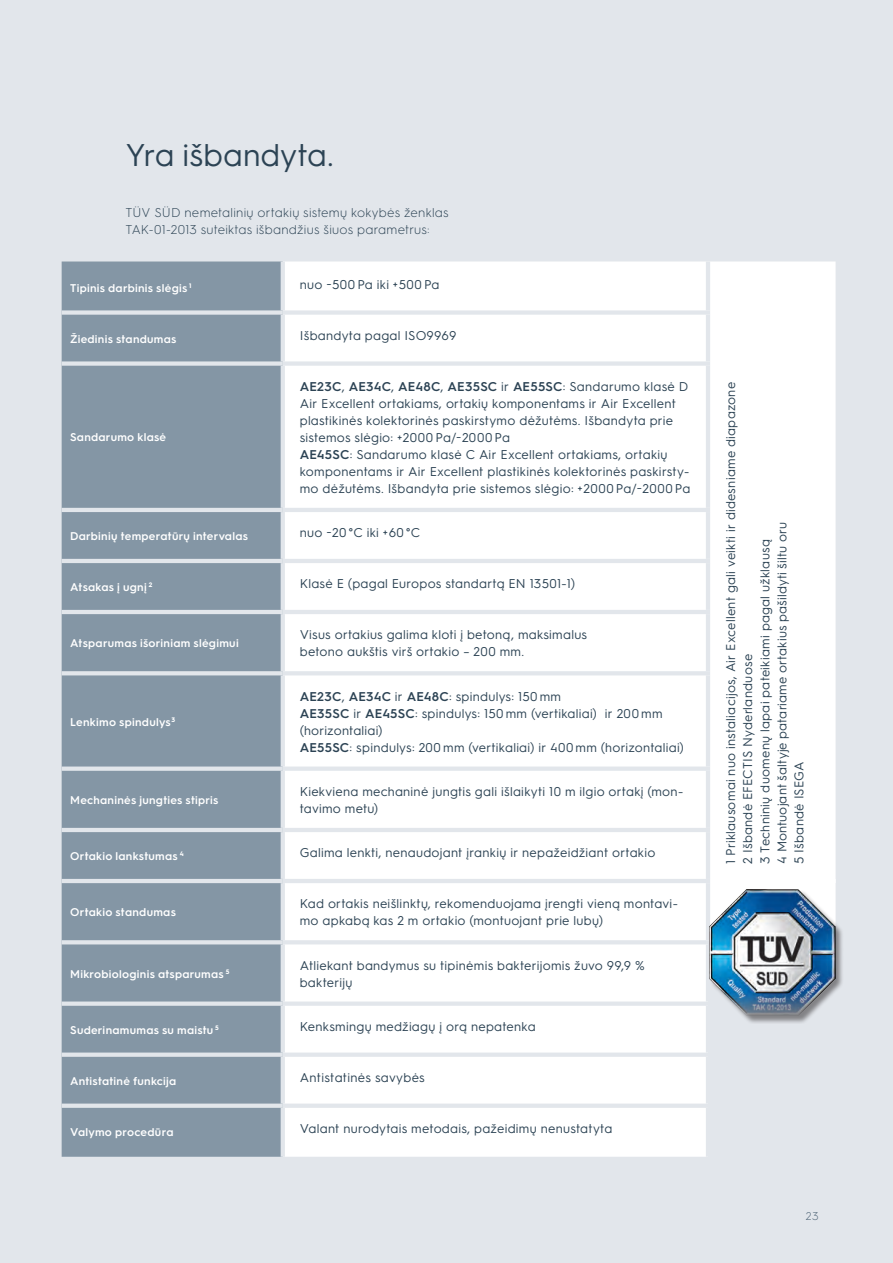
<style>
.page{position:relative;width:893px;height:1263px;background:#e2e6eb}
.page>*{position:absolute;margin:0;border:0;box-sizing:border-box;transform-origin:0 0}
._10_head{font:31.5px "HGS3";color:#2c4354}
._31-copy-left-no-lin{font:12.75px/17px "HGS3";letter-spacing:.02em;color:#2c4354}
._30_body_two_columns{font:300 12.75px/17px "HGS3";letter-spacing:.02em;color:#2c4354}
.t1{font:600 11.25px "HGS3";letter-spacing:.025em;color:#fff}
.t2{font:300 11.25px "HGS3";color:#4e6476}
.s1{font-weight:600}
</style>
<div class="page">
<div style="left:62px;top:261px;width:219px;height:896px;background:#8496a5"></div>
<div style="left:285px;top:261px;width:551px;height:896px;background:#fff"></div>
<hr style="left:710px;top:879px;width:126px;height:4px;background:#fff">
<hr style="left:706px;top:261px;width:4px;height:49px;background:#e2e6eb">
<div style="left:62px;top:310px;width:221px;height:5px;background:#e2e6eb"></div>
<div style="left:62px;top:361px;width:221px;height:5px;background:#e2e6eb"></div>
<hr style="left:62px;top:508px;width:221px;height:4px;background:#e2e6eb">
<hr style="left:62px;top:559px;width:221px;height:4px;background:#e2e6eb">
<hr style="left:62px;top:610px;width:221px;height:4px;background:#e2e6eb">
<svg style="left:62px;top:671px;width:221px;height:4px"></svg>
<div style="left:62px;top:766px;width:221px;height:5px;background:#e2e6eb"></div>
<hr style="left:62px;top:828px;width:221px;height:4px;background:#e2e6eb">
<div style="left:283px;top:310px;width:427px;height:5px;background:#e2e6eb"></div>
<div style="left:283px;top:361px;width:427px;height:5px;background:#e2e6eb"></div>
<hr style="left:283px;top:508px;width:427px;height:4px;background:#e2e6eb">
<hr style="left:283px;top:559px;width:427px;height:4px;background:#e2e6eb">
<hr style="left:283px;top:610px;width:427px;height:4px;background:#e2e6eb">
<hr style="left:283px;top:671px;width:427px;height:4px;background:#e2e6eb">
<div style="left:283px;top:766px;width:427px;height:5px;background:#e2e6eb"></div>
<hr style="left:283px;top:828px;width:427px;height:4px;background:#e2e6eb">
<hr style="left:706px;top:315px;width:4px;height:46px;background:#e2e6eb">
<hr style="left:706px;top:366px;width:4px;height:142px;background:#e2e6eb">
<hr style="left:706px;top:512px;width:4px;height:47px;background:#e2e6eb">
<hr style="left:706px;top:563px;width:4px;height:47px;background:#e2e6eb">
<hr style="left:706px;top:614px;width:4px;height:57px;background:#e2e6eb">
<hr style="left:706px;top:675px;width:4px;height:91px;background:#e2e6eb">
<hr style="left:706px;top:771px;width:4px;height:57px;background:#e2e6eb">
<hr style="left:706px;top:832px;width:4px;height:47px;background:#e2e6eb">
<hr style="left:62px;top:879px;width:221px;height:4px;background:#e2e6eb">
<hr style="left:283px;top:879px;width:427px;height:4px;background:#e2e6eb">
<hr style="left:706px;top:883px;width:4px;height:57px;background:#e2e6eb">
<svg style="left:62px;top:940px;width:221px;height:4px"></svg>
<div style="left:62px;top:1001px;width:221px;height:5px;background:#e2e6eb"></div>
<div style="left:62px;top:1052px;width:221px;height:5px;background:#e2e6eb"></div>
<hr style="left:283px;top:940px;width:427px;height:4px;background:#e2e6eb">
<div style="left:283px;top:1001px;width:427px;height:5px;background:#e2e6eb"></div>
<div style="left:283px;top:1052px;width:427px;height:5px;background:#e2e6eb"></div>
<hr style="left:706px;top:944px;width:4px;height:57px;background:#e2e6eb">
<hr style="left:706px;top:1006px;width:4px;height:46px;background:#e2e6eb">
<hr style="left:706px;top:1057px;width:4px;height:46px;background:#e2e6eb">
<div style="left:62px;top:1103px;width:221px;height:5px;background:#e2e6eb"></div>
<div style="left:283px;top:1103px;width:427px;height:5px;background:#e2e6eb"></div>
<hr style="left:706px;top:1108px;width:4px;height:49px;background:#e2e6eb">
<div style="left:710px;top:890px;width:134px;height:134px;background:#231f20;opacity:.5"></div>
<img style="left:709px;top:889px;width:127px;height:127px">
<p class="_10_head" style="left:125px;top:133px;width:210px">Yra išbandyta.</p>
<p class="_30_body_two_columns" style="left:125px;top:203px;width:325px">TÜV SÜD nemetalinių ortakių sistemų kokybės ženklas<br>TAK-01-2013 suteiktas išbandžius šiuos parametrus:</p>
<p class="t1" style="left:70px;top:280px;width:123px">Tipinis darbinis slėgis <sup>1</sup></p>
<p class="_31-copy-left-no-lin" style="left:300px;top:275px;width:141px">nuo −500 Pa iki +500 Pa</p>
<p class="t1" style="left:70px;top:331px;width:108px">Žiedinis standumas</p>
<p class="_31-copy-left-no-lin" style="left:300px;top:326px;width:158px">Išbandyta pagal ISO9969</p>
<p class="t1" style="left:70px;top:429px;width:98px">Sandarumo klasė</p>
<p class="_31-copy-left-no-lin" style="left:300px;top:377px;width:392px"><span class="s1">AE23C</span>, <span class="s1">AE34C</span>, <span class="s1">AE48C</span>, <span class="s1">AE35SC</span> ir <span class="s1">AE55SC</span>: Sandarumo klasė D Air Excellent ortakiams, ortakių komponentams ir Air Excellent plastikinės kolektorinės paskirstymo dėžutėms. Išbandyta prie sistemos slėgio: +2000 Pa/−2000 Pa<br><span class="s1">AE45SC</span>: Sandarumo klasė C Air Excellent ortakiams, ortakių komponentams ir Air Excellent plastikinės kolektorinės paskirsty&shy;mo dėžutėms. Išbandyta prie sistemos slėgio: +2000 Pa/−2000 Pa</p>
<p class="t1" style="left:70px;top:528px;width:179px">Darbinių temperatūrų intervalas</p>
<p class="_31-copy-left-no-lin" style="left:300px;top:523px;width:122px">nuo −20 °C iki +60 °C</p>
<p class="t1" style="left:70px;top:579px;width:84px">Atsakas į ugnį <sup>2</sup></p>
<p class="_31-copy-left-no-lin" style="left:300px;top:574px;width:277px">Klasė E (pagal Europos standartą EN 13501-1)</p>
<p class="t1" style="left:70px;top:635px;width:170px">Atsparumas išoriniam slėgimui</p>
<p class="t1" style="left:70px;top:714px;width:106px">Lenkimo spindulys<sup>3</sup></p>
<p class="_31-copy-left-no-lin" style="left:300px;top:625px;width:289px">Visus ortakius galima kloti į betoną, maksimalus</p>
<p class="_31-copy-left-no-lin" style="left:300px;top:642px;width:226px">betono aukštis virš ortakio – 200 mm.</p>
<p class="_31-copy-left-no-lin" style="left:300px;top:687px;width:386px"><span class="s1">AE23C</span>, <span class="s1">AE34C</span> ir <span class="s1">AE48C</span>: spindulys: 150 mm<br><span class="s1">AE35SC</span> ir <span class="s1">AE45SC</span>: spindulys: 150 mm (vertikaliai) ir 200 mm (horizontaliai)<br><span class="s1">AE55SC</span>: spindulys: 200 mm (vertikaliai) ir 400 mm (horizontaliai)</p>
<p class="t1" style="left:70px;top:792px;width:150px">Mechaninės jungties stipris</p>
<p class="_31-copy-left-no-lin" style="left:300px;top:782px;width:385px">Kiekviena mechaninė jungtis gali išlaikyti 10 m ilgio ortakį (mon&shy;tavimo metu)</p>
<p class="t1" style="left:70px;top:848px;width:115px">Ortakio lankstumas <sup>4</sup></p>
<p class="_31-copy-left-no-lin" style="left:300px;top:843px;width:357px">Galima lenkti, nenaudojant įrankių ir nepažeidžiant ortakio</p>
<p class="t1" style="left:70px;top:904px;width:107px">Ortakio standumas</p>
<p class="_31-copy-left-no-lin" style="left:300px;top:894px;width:380px">Kad ortakis neišlinktų, rekomenduojama įrengti vieną montavi&shy;mo apkabą kas 2 m ortakio (montuojant prie lubų)</p>
<p class="t1" style="left:70px;top:966px;width:161px">Mikrobiologinis atsparumas <sup>5</sup></p>
<p class="_31-copy-left-no-lin" style="left:300px;top:956px;width:347px">Atliekant bandymus su tipinėmis bakterijomis žuvo 99,9 % bakterijų</p>
<p class="t1" style="left:70px;top:1022px;width:150px">Suderinamumas su maistu <sup>5</sup></p>
<p class="_31-copy-left-no-lin" style="left:300px;top:1017px;width:237px">Kenksmingų medžiagų į orą nepatenka</p>
<p class="t1" style="left:70px;top:1073px;width:108px">Antistatinė funkcija</p>
<p class="_31-copy-left-no-lin" style="left:300px;top:1068px;width:127px">Antistatinės savybės</p>
<p class="t1" style="left:70px;top:1124px;width:105px">Valymo procedūra</p>
<p class="_31-copy-left-no-lin" style="left:300px;top:1119px;width:314px">Valant nurodytais metodais, pažeidimų nenustatyta</p>
<p class="_31-copy-left-no-lin" style="left:721px;top:864px;width:484px;rotate:-90deg">1 Priklausomai nuo instaliacijos, Air Excellent gali veikti ir didesniame diapazone</p>
<p class="_31-copy-left-no-lin" style="left:772px;top:864px;width:343px;rotate:-90deg">4 Montuojant šaltyje patariame ortakius pašildyti šiltu oru</p>
<p class="_31-copy-left-no-lin" style="left:755px;top:864px;width:326px;rotate:-90deg">3 Techninių duomenų lapai pateikiami pagal užklausą</p>
<p class="_31-copy-left-no-lin" style="left:738px;top:864px;width:211px;rotate:-90deg">2 Išbandė EFECTIS Nyderlanduose</p>
<p class="_31-copy-left-no-lin" style="left:790px;top:864px;width:104px;rotate:-90deg">5 Išbandė ISEGA</p>
<p class="t2" style="left:806px;top:1209px;width:14px">23</p>
</div>
